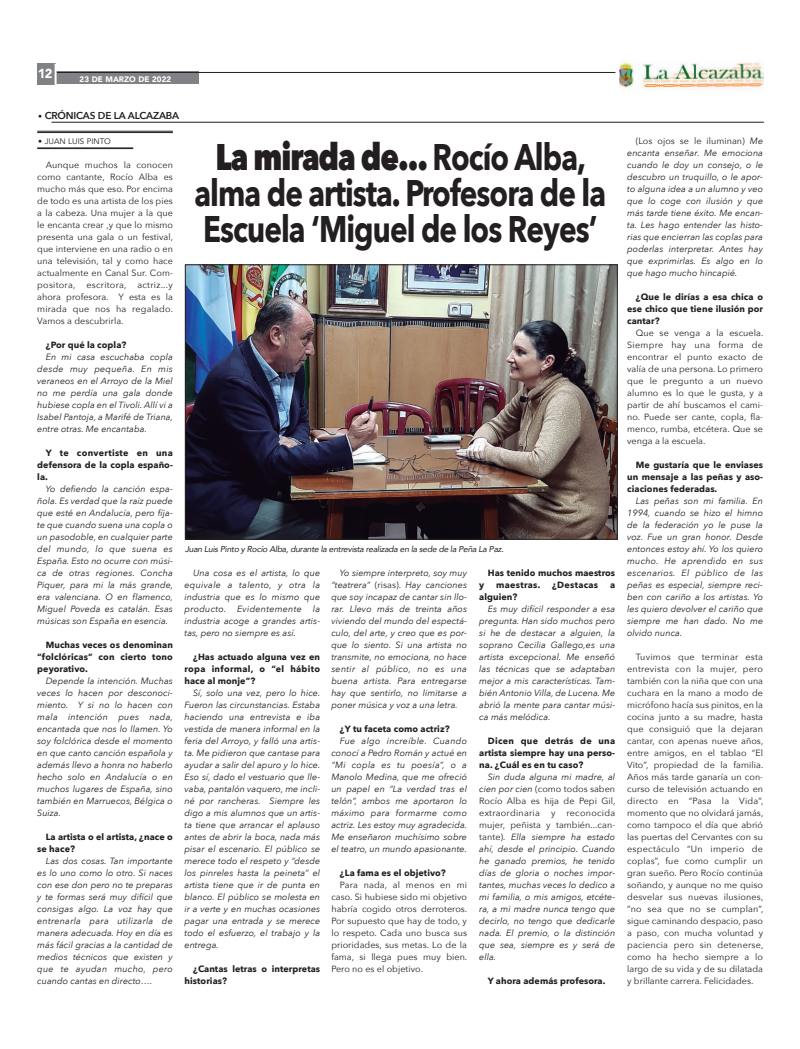
<style>
.page{position:relative;width:800px;height:1049px;background:#fff}
.page>*{position:absolute;margin:0;border:0;box-sizing:border-box;transform-origin:0 0}
.t1{font:700 37px/36px "Avenir Next";letter-spacing:-.03em;color:#231f20;text-align:center;scale:.8 1}
.t2{font:900 13px "Avenir";color:#fff}
.t3{font:600 10px "Avenir Next";letter-spacing:-.02em;color:#231f20}
.t4{font:italic 9px/12px "Avenir Next";letter-spacing:.005em;color:#231f20;text-align:justify}
.t5{font:9px/12px "Avenir Next";letter-spacing:.005em;color:#231f20;text-align:justify}
.t6{font:700 9px/12px "Avenir Next";letter-spacing:.005em;color:#231f20;text-align:justify}
.t7{font:700 9px "Avenir Next";letter-spacing:.03em;color:#231f20}
.t8{font:italic 8.5px "Avenir";letter-spacing:-.03em;color:#231f20}
.t9{font:900 8px "Avenir";color:#fff}
.t10{font:8px "Avenir";color:#231f20}
.s1{font-family:"Avenir";font-weight:400;font-size:8px}
.s2{font-weight:800}
.s3{font-style:normal}
</style>
<div class="page">
<hr style="left:51px;top:122px;width:712px;height:1px;background:#231f20">
<img style="left:187px;top:266px;width:428px;height:271px">
<div style="left:185px;top:264px;width:432px;height:275px;border:1px solid #231f20"></div>
<hr style="left:37px;top:131px;width:136px;height:1px;background:#231f20">
<hr style="left:37px;top:132px;width:136px;height:1px;background:#231f20">
<hr style="left:37px;top:148px;width:96px;height:1px;background:#231f20">
<img style="left:619px;top:62px;width:144px;height:26px">
<div style="left:52px;top:71px;width:147px;height:13px;background:#808285"></div>
<hr style="left:56px;top:72px;width:559px;height:1px;background:#231f20">
<div style="left:37px;top:64px;width:18px;height:21px;background:#808285"></div>
<hr style="left:55px;top:64px;width:2px;height:21px;background:#fff">
<h2 class="t2" style="left:38px;top:65px;width:16px">12</h2>
<p class="t9" style="left:80px;top:74px;width:93px">23 DE MARZO DE 2022</p>
<p class="t3" style="left:38px;top:109px;width:142px"><span class="s1">•</span> CRÓNICAS DE LA ALCAZABA</p>
<p class="t10" style="left:38px;top:136px;width:74px">• JUAN LUIS PINTO</p>
<p class="t5" style="left:37px;top:159px;width:137px;text-indent:9px">Aunque muchos la conocen como cantante, Rocío Alba es mucho más que eso. Por encima de todo es una artista de los pies a la cabeza. Una mujer a la que le encanta crear ,y que lo mismo presenta una gala o un festival, que interviene en una radio o en una televisión, tal y como hace actualmente en Canal Sur. Com&shy;positora, escritora, actriz...y ahora profesora. Y esta es la mirada que nos ha regalado.<br>Vamos a descubrirla.</p>
<p class="t6" style="left:46px;top:339px;width:82px">¿Por qué la copla?</p>
<p class="t4" style="left:37px;top:351px;width:137px;text-indent:9px">En mi casa escuchaba copla desde muy pequeña. En mis veraneos en el Arroyo de la Miel no me perdía una gala donde hubiese copla en el Tivoli. Allí vi a Isabel Pantoja, a Marifé de Triana, entre otras. Me encantaba.</p>
<p class="t6" style="left:37px;top:447px;width:137px;text-indent:9px">Y te convertiste en una defensora de la copla españo&shy;la.</p>
<p class="t4" style="left:37px;top:483px;width:137px;text-indent:9px">Yo defiendo la canción espa&shy;ñola. Es verdad que la raíz puede que esté en Andalucía, pero fíja&shy;te que cuando suena una copla o un pasodoble, en cualquier parte del mundo, lo que suena es España. Esto no ocurre con músi&shy;ca de otras regiones. Concha Piquer, para mi la más grande, era valenciana. O en flamenco, Miguel Poveda es catalán. Esas músicas son España en esencia.</p>
<p class="t6" style="left:37px;top:639px;width:137px;text-indent:9px">Muchas veces os denominan “folclóricas” con cierto tono peyorativo.</p>
<p class="t4" style="left:37px;top:675px;width:137px;text-indent:9px">Depende la intención. Muchas veces lo hacen por desconoci&shy;miento. Y si no lo hacen con mala intención pues nada, encantada que nos lo llamen. Yo soy folclórica desde el momento en que canto canción española y además llevo a honra no haberlo hecho solo en Andalucía o en muchos lugares de España, sino también en Marruecos, Bélgica o Suiza.</p>
<p class="t6" style="left:37px;top:831px;width:137px;text-indent:9px">La artista o el artista, ¿nace o se hace?</p>
<p class="t4" style="left:37px;top:855px;width:137px;text-indent:9px">Las dos cosas. Tan importante es lo uno como lo otro. Si naces con ese don pero no te preparas y te formas será muy difícil que consigas algo. La voz hay que entrenarla para utilizarla de manera adecuada. Hoy en día es más fácil gracias a la cantidad de medios técnicos que existen y que te ayudan mucho, pero cuando cantas en directo….</p>
<h1 class="t1" style="left:194px;top:140px;width:516px"><span class="s2">La mirada de...</span> Rocío Alba, alma de artista. Profesora de la<br>Escuela ‘Miguel de los Reyes’</h1>
<p class="t8" style="left:185px;top:544px;width:320px">Juan Luis Pinto y Rocío Alba, durante la entrevista realizada en la sede de la Peña La Paz.</p>
<p class="t4" style="left:184px;top:567px;width:137px;text-indent:9px">Una cosa es el artista, lo que equivale a talento, y otra la industria que es lo mismo que producto. Evidentemente la industria acoge a grandes artis&shy;tas, pero no siempre es así.</p>
<p class="t6" style="left:184px;top:651px;width:137px;text-indent:9px">¿Has actuado alguna vez en ropa informal, o “el hábito hace al monje”?</p>
<p class="t4" style="left:184px;top:687px;width:137px;text-indent:9px">Sí, solo una vez, pero lo hice.<br>Fueron las circunstancias. Estaba haciendo una entrevista e iba vestida de manera informal en la feria del Arroyo, y falló una artis&shy;ta. Me pidieron que cantase para ayudar a salir del apuro y lo hice.<br>Eso sí, dado el vestuario que lle&shy;vaba, pantalón vaquero, me incli&shy;né por rancheras. Siempre les digo a mis alumnos que un artis&shy;ta tiene que arrancar el aplauso antes de abrir la boca, nada más pisar el escenario. El público se merece todo el respeto y “desde los pinreles hasta la peineta” el artista tiene que ir de punta en blanco. El público se molesta en ir a verte y en muchas ocasiones pagar una entrada y se merece todo el esfuerzo, el trabajo y la entrega.</p>
<p class="t6" style="left:184px;top:963px;width:137px;text-indent:9px">¿Cantas letras o interpretas historias?</p>
<p class="t4" style="left:331px;top:567px;width:137px;text-indent:9px">Yo siempre interpreto, soy muy “teatrera” <span class="s3">(risas).</span> Hay canciones que soy incapaz de cantar sin llo&shy;rar. Llevo más de treinta años viviendo del mundo del espectá&shy;culo, del arte, y creo que es por&shy;que lo siento. Si una artista no transmite, no emociona, no hace sentir al público, no es una buena artista. Para entregarse hay que sentirlo, no limitarse a poner música y voz a una letra.</p>
<p class="t6" style="left:340px;top:723px;width:111px">¿Y tu faceta como actriz?</p>
<p class="t4" style="left:331px;top:735px;width:137px;text-indent:9px">Fue algo increíble. Cuando conocí a Pedro Román y actué en “Mi copla es tu poesía”, o a Manolo Medina, que me ofreció un papel en “La verdad tras el telón”, ambos me aportaron lo máximo para formarme como actriz. Les estoy muy agradecida.<br>Me enseñaron muchísimo sobre el teatro, un mundo apasionante.</p>
<p class="t6" style="left:340px;top:867px;width:107px">¿La fama es el objetivo?</p>
<p class="t5" style="left:331px;top:879px;width:137px;text-indent:9px">Para nada, al menos en mi caso. Si hubiese sido mi objetivo habría cogido otros derroteros.<br>Por supuesto que hay de todo, y lo respeto. Cada uno busca sus prioridades, sus metas. Lo de la fama, si llega pues muy bien.<br>Pero no es el objetivo.</p>
<p class="t6" style="left:487px;top:567px;width:129px">Has tenido muchos maestros</p>
<p class="t6" style="left:479px;top:579px;width:7px">y</p>
<p class="t7" style="left:496px;top:579px;width:46px">maestras.</p>
<p class="t7" style="left:552px;top:579px;width:48px">¿Destacas</p>
<p class="t6" style="left:610px;top:579px;width:7px">a</p>
<p class="t6" style="left:479px;top:591px;width:40px">alguien?</p>
<p class="t4" style="left:479px;top:603px;width:137px;text-indent:9px">Es muy difícil responder a esa pregunta. Han sido muchos pero si he de destacar a alguien, la soprano Cecilia Gallego,es una artista excepcional. Me enseñó las técnicas que se adaptaban mejor a mis características. Tam&shy;bién Antonio Villa, de Lucena. Me abrió la mente para cantar músi&shy;ca más melódica.</p>
<p class="t6" style="left:479px;top:735px;width:137px;text-indent:9px">Dicen que detrás de una artista siempre hay una perso&shy;na. ¿Cuál es en tu caso?</p>
<p class="t4" style="left:479px;top:771px;width:138px;text-indent:9px">Sin duda alguna mi madre, al cien por cien <span class="s3">(como todos saben Rocío Alba es hija de Pepi Gil, extraordinaria y reconocida mujer, peñista y también...can&shy;tante)</span>. Ella siempre ha estado ahí, desde el principio. Cuando he ganado premios, he tenido días de gloria o noches impor&shy;tantes, muchas veces lo dedico a mi familia, o mis amigos, etcéte&shy;ra, a mi madre nunca tengo que decirlo, no tengo que dedicarle nada. El premio, o la distinción que sea, siempre es y será de ella.</p>
<p class="t6" style="left:487px;top:975px;width:119px">Y ahora además profesora.</p>
<p class="t4" style="left:627px;top:135px;width:137px;text-indent:9px"><span class="s3">(Los ojos se le iluminan)</span> Me encanta enseñar. Me emociona cuando le doy un consejo, o le descubro un truquillo, o le apor&shy;to alguna idea a un alumno y veo que lo coge con ilusión y que más tarde tiene éxito. Me encan&shy;ta. Les hago entender las histo&shy;rias que encierran las coplas para poderlas interpretar. Antes hay que exprimirlas. Es algo en lo que hago mucho hincapié.</p>
<p class="t6" style="left:627px;top:291px;width:137px;text-indent:9px">¿Que le dirías a esa chica o ese chico que tiene ilusión por cantar?</p>
<p class="t5" style="left:627px;top:327px;width:138px;text-indent:9px">Que se venga a la escuela.<br>Siempre hay una forma de encontrar el punto exacto de valía de una persona. Lo primero que le pregunto a un nuevo alumno es lo que le gusta, y a partir de ahí buscamos el cami&shy;no. Puede ser cante, copla, fla&shy;menco, rumba, etcétera. Que se venga a la escuela.</p>
<p class="t6" style="left:627px;top:459px;width:137px;text-indent:9px">Me gustaría que le enviases un mensaje a las peñas y aso&shy;ciaciones federadas.</p>
<p class="t4" style="left:627px;top:495px;width:137px;text-indent:9px">Las peñas son mi familia. En 1994, cuando se hizo el himno de la federación yo le puse la voz. Fue un gran honor. Desde entonces estoy ahí. Yo los quiero mucho. He aprendido en sus escenarios. El público de las peñas es especial, siempre reci&shy;ben con cariño a los artistas. Yo les quiero devolver el cariño que siempre me han dado. No me olvido nunca.</p>
<p class="t5" style="left:627px;top:651px;width:138px;text-indent:9px">Tuvimos que terminar esta entrevista con la mujer, pero también con la niña que con una cuchara en la mano a modo de micrófono hacía sus pinitos, en la cocina junto a su madre, hasta que consiguió que la dejaran cantar, con apenas nueve años, entre amigos, en el tablao “El Vito”, propiedad de la familia.<br>Años más tarde ganaría un con&shy;curso de televisión actuando en directo en “Pasa la Vida”, momento que no olvidará jamás, como tampoco el día que abrió las puertas del Cervantes con su espectáculo “Un imperio de coplas”, fue como cumplir un gran sueño. Pero Rocío continúa soñando, y aunque no me quiso desvelar sus nuevas ilusiones, “no sea que no se cumplan”, sigue caminando despacio, paso a paso, con mucha voluntad y paciencia pero sin detenerse, como ha hecho siempre a lo largo de su vida y de su dilatada y brillante carrera. Felicidades.</p>
</div>
